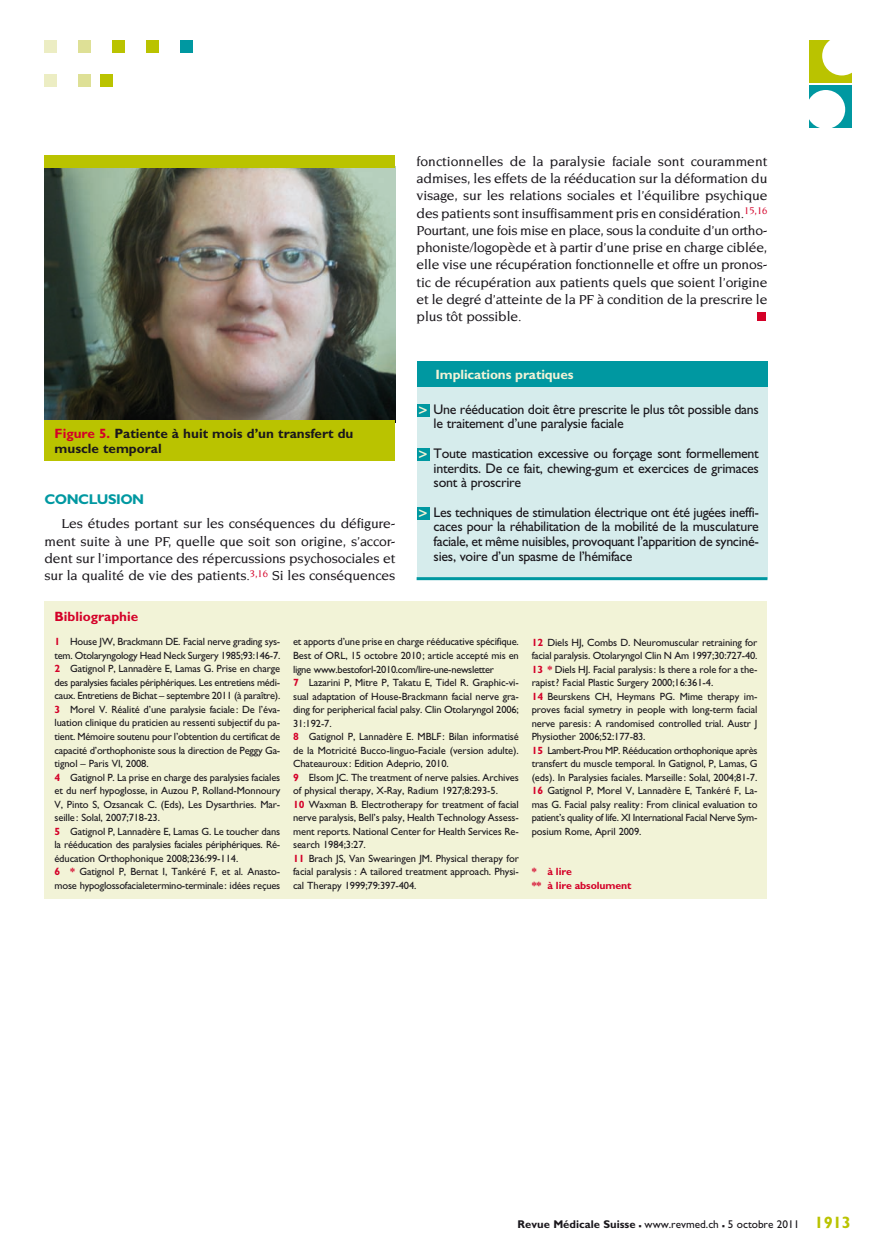
<style>
.page{position:relative;width:893px;height:1255px;background:#fff}
.page>*{position:absolute;margin:0;border:0;box-sizing:border-box;transform-origin:0 0}
.t1{font:700 14.1px "Gill Sans";letter-spacing:-.035em;color:#0098a1}
.t2{font:500 13.95px/17.2px "Novarese";letter-spacing:-.01em;color:#1a171c;text-align:justify}
.t3{font:13.95px/14.7px "Gill Sans";letter-spacing:-.02em;color:#1a171c;text-align:justify}
.t4{font:700 13.5px/15px "Gill Sans";color:#1a171c}
.t5{font:700 13.5px "Gill Sans";letter-spacing:-.01em;color:#f2f3d7}
.t6{font:700 13.5px "Gill Sans";color:#d40028}
.t7{font:11.25px "Gill Sans";color:#1a171c}
.t8{font:10.5px/13.5px "Gill Sans";letter-spacing:-.01em;color:#1a171c}
.t9{font:700 10.5px/13.5px "Gill Sans";letter-spacing:-.01em;color:#d40028}
.s1{color:#d40028}
.s2{font-family:"Insignia";font-size:15px;color:#f2f3d7}
.s3{font-weight:700;color:#d40028}
.s4{font-weight:700}
.s5{font-weight:700;font-size:16.5px}
.s6{font-weight:700;font-size:16.5px;color:#bac300}
</style>
<div class="page">
<div style="left:181px;top:40px;width:12px;height:13px;background:#0098a1"></div>
<div style="left:147px;top:40px;width:12px;height:13px;background:#bac300"></div>
<div style="left:113px;top:40px;width:12px;height:13px;background:#bac300"></div>
<div style="left:79px;top:40px;width:12px;height:13px;background:#dee096"></div>
<div style="left:45px;top:40px;width:12px;height:13px;background:#ecedc3"></div>
<div style="left:101px;top:74px;width:12px;height:13px;background:#bac300"></div>
<div style="left:79px;top:74px;width:12px;height:13px;background:#dee096"></div>
<div style="left:45px;top:74px;width:12px;height:13px;background:#ecedc3"></div>
<div style="left:809px;top:40px;width:43px;height:43px;background:#bac300"></div>
<div style="left:822px;top:36px;width:39px;height:39px;background:#fff;border-radius:50%"></div>
<div style="left:809px;top:85px;width:43px;height:43px;background:#0098a1"></div>
<div style="left:806px;top:90px;width:39px;height:39px;background:#fff;border-radius:50%"></div>
<img style="left:45px;top:168px;width:350px;height:252px">
<div style="left:45px;top:420px;width:350px;height:41px;background:#bac300"></div>
<div style="left:45px;top:155px;width:350px;height:13px;background:#bac300"></div>
<div style="left:417px;top:387px;width:350px;height:191px;background:#d6ecec"></div>
<div style="left:417px;top:361px;width:350px;height:26px;background:#0098a1"></div>
<hr style="left:417px;top:577px;width:350px;height:3px;background:#0098a1">
<div style="left:417px;top:404px;width:12px;height:12px;background:#0098a1"></div>
<div style="left:417px;top:448px;width:12px;height:12px;background:#0098a1"></div>
<div style="left:417px;top:506px;width:12px;height:13px;background:#0098a1"></div>
<div style="left:757px;top:312px;width:9px;height:9px;background:#d40028"></div>
<div style="left:45px;top:601px;width:722px;height:298px;background:#f2f3d7"></div>
<p class="t4" style="left:55px;top:426px;width:300px"><span class="s1">Figure 5.</span> Patiente à huit mois d’un transfert du muscle temporal</p>
<p class="t1" style="left:45px;top:491px;width:101px">CONCLUSION</p>
<p class="t2" style="left:45px;top:515px;width:352px;text-indent:17px">Les études portant sur les conséquences du défigure&shy;ment suite à une PF, quelle que soit son origine, s’accor&shy;dent sur l’importance des répercussions psychosociales et sur la qualité de vie des patients.<sup>3,16</sup> Si les conséquences</p>
<p class="t6" style="left:55px;top:608px;width:85px">Bibliographie</p>
<p class="t2" style="left:417px;top:152px;width:352px">fonctionnelles de la paralysie faciale sont couramment admises, les effets de la rééducation sur la déformation du visage, sur les relations sociales et l’équilibre psychique des patients sont insuffisamment pris en considération.<sup>15,16<br></sup>Pourtant, une fois mise en place, sous la conduite d’un ortho&shy;phoniste/logopède et à partir d’une prise en charge ciblée, elle vise une récupération fonctionnelle et offre un pronos&shy;tic de récupération aux patients quels que soient l’origine et le degré d’atteinte de la PF à condition de la prescrire le plus tôt possible.</p>
<p class="t5" style="left:436px;top:367px;width:139px">Implications pratiques</p>
<p class="t3" style="left:434px;top:402px;width:327px;text-indent:-15px"><span class="s2">&gt;</span> Une rééducation doit être prescrite le plus tôt possible dans le traitement d’une paralysie faciale</p>
<p class="t3" style="left:434px;top:446px;width:327px;text-indent:-15px"><span class="s2">&gt;</span> Toute mastication excessive ou forçage sont formellement interdits. De ce fait, chewing-gum et exercices de grimaces sont à proscrire</p>
<p class="t3" style="left:434px;top:504px;width:327px;text-indent:-15px"><span class="s2">&gt;</span> Les techniques de stimulation électrique ont été jugées ineffi&shy;caces pour la réhabilitation de la mobilité de la musculature faciale, et même nuisibles, provoquant l’apparition de synciné&shy;sies, voire d’un spasme de l’hémiface</p>
<p class="t8" style="left:55px;top:635px;width:227px"><span class="s3">1</span> House JW, Brackmann DE. Facial nerve grading sys&shy;tem. Otolaryngology Head Neck Surgery 1985;93:146-7.<br><span class="s3">2</span> Gatignol P, Lannadère E, Lamas G. Prise en charge des paralysies faciales périphériques. Les entretiens médi&shy;caux. Entretiens de Bichat – septembre 2011 (à paraître).<br><span class="s3">3</span> Morel V. Réalité d’une paralysie faciale: De l’éva&shy;luation clinique du praticien au ressenti subjectif du pa&shy;tient. Mémoire soutenu pour l’obtention du certificat de capacité d’orthophoniste sous la direction de Peggy Ga&shy;tignol – Paris VI, 2008.<br><span class="s3">4</span> Gatignol P. La prise en charge des paralysies faciales et du nerf hypoglosse, in Auzou P, Rolland-Monnoury V, Pinto S, Ozsancak C. (Eds), Les Dysarthries. Mar&shy;seille: Solal, 2007;718-23.<br><span class="s3">5</span> Gatignol P, Lannadère E, Lamas G. Le toucher dans la rééducation des paralysies faciales périphériques. Ré&shy;éducation Orthophonique 2008;236:99-114.<br><span class="s3">6 *</span> Gatignol P, Bernat I, Tankéré F, et al. Anasto&shy;mose hypoglossofacialetermino-terminale: idées reçues</p>
<p class="t8" style="left:293px;top:635px;width:227px">et apports d’une prise en charge rééducative spécifique.<br>Best of ORL, 15 octobre 2010; article accepté mis en ligne www.bestoforl-2010.com/lire-une-newsletter<br><span class="s3">7</span> Lazarini P, Mitre P, Takatu E, Tidel R. Graphic-vi&shy;sual adaptation of House-Brackmann facial nerve gra&shy;ding for peripherical facial palsy. Clin Otolaryngol 2006; 31:192-7.<br><span class="s3">8</span> Gatignol P, Lannadère E. MBLF: Bilan informatisé de la Motricité Bucco-linguo-Faciale (version adulte).<br>Chateauroux: Edition Adeprio, 2010.<br><span class="s3">9</span> Elsom JC. The treatment of nerve palsies. Archives of physical therapy, X-Ray, Radium 1927;8:293-5.<br><span class="s3">10</span> Waxman B. Electrotherapy for treatment of facial nerve paralysis, Bell’s palsy, Health Technology Assess&shy;ment reports. National Center for Health Services Re&shy;search 1984;3:27.<br><span class="s3">11</span> Brach JS, Van Swearingen JM. Physical therapy for facial paralysis : A tailored treatment approach. Physi&shy;cal Therapy 1999;79:397-404.</p>
<p class="t8" style="left:532px;top:635px;width:227px"><span class="s3">12</span> Diels HJ, Combs D. Neuromuscular retraining for facial paralysis. Otolaryngol Clin N Am 1997;30:727-40.<br><span class="s3">13 *</span> Diels HJ. Facial paralysis: Is there a role for a the&shy;rapist? Facial Plastic Surgery 2000;16:361-4.<br><span class="s3">14</span> Beurskens CH, Heymans PG. Mime therapy im&shy;proves facial symetry in people with long-term facial nerve paresis: A randomised controlled trial. Austr J Physiother 2006;52:177-83.<br><span class="s3">15</span> Lambert-Prou MP. Rééducation orthophonique après transfert du muscle temporal. In Gatignol, P, Lamas, G (eds). In Paralysies faciales. Marseille: Solal, 2004;81-7.<br><span class="s3">16</span> Gatignol P, Morel V, Lannadère E, Tankéré F, La&shy;mas G. Facial palsy reality: From clinical evaluation to patient’s quality of life. XI International Facial Nerve Sym&shy;posium Rome, April 2009.</p>
<p class="t9" style="left:532px;top:864px;width:101px">* à lire<br>** à lire absolument</p>
<p class="t7" style="left:517px;top:1217px;width:335px"><span class="s4">Revue Médicale Suisse</span> <span class="s5">–</span> www.revmed.ch <span class="s5">–</span> 5 octobre 2011 <span class="s6">1913</span></p>
</div>
